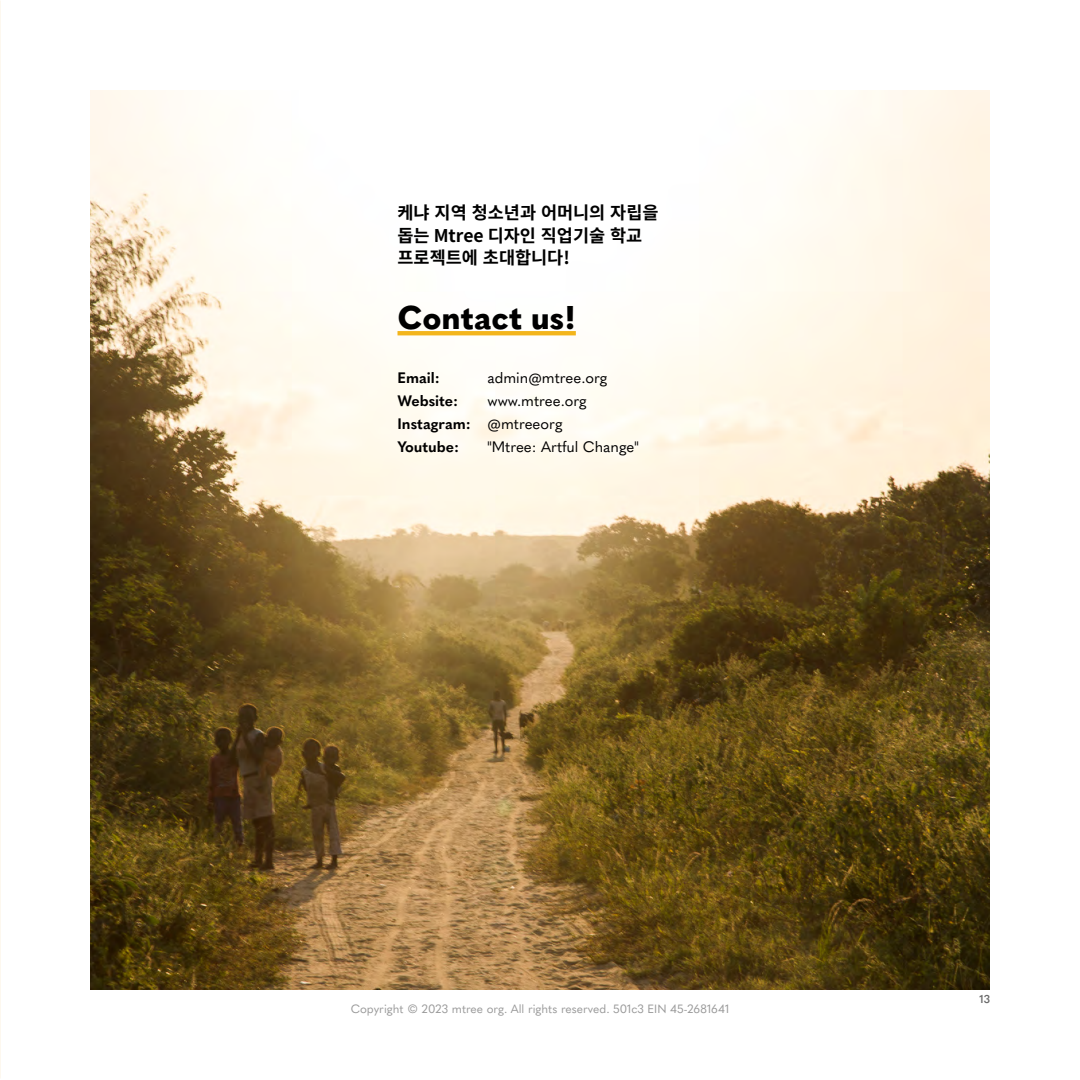
<style>
.page{position:relative;width:1080px;height:1080px;background:#fff}
.page>*{position:absolute;margin:0;border:0;box-sizing:border-box;transform-origin:0 0}
.t1{font:800 32.5px "Quasimoda";color:#000}
.t2{font:700 17.5px/22.5px "Source Han Sans K";color:#000}
.t3{font:15px/23.2px "Quasimoda";color:#000}
.t4{font:700 15px "Quasimoda";color:#000}
.t5{font:11.88px "Quasimoda";color:#999}
.t6{font:600 11.25px "Quasimoda";color:#696969}
.s1{font-weight:700}
</style>
<div class="page">
<img style="left:90px;top:90px;width:900px;height:900px">
<hr style="left:398px;top:331px;width:178px;height:4px;background:#f3b51c">
<p class="t2" style="left:398px;top:202px;width:263px">케냐 지역 청소년과 어머니의 자립을 돕는 Mtree 디자인 직업기술 학교 프로젝트에 초대합니다!</p>
<h1 class="t1" style="left:398px;top:292px;width:180px">Contact us!</h1>
<p class="t4" style="left:398px;top:366px;width:44px">Email:</p>
<p class="t3" style="left:488px;top:365px;width:121px">admin@mtree.org</p>
<p class="t4" style="left:398px;top:389px;width:62px">Website:</p>
<p class="t3" style="left:398px;top:388px;width:191px;text-indent:90px">www.mtree.org<br><span class="s1">Instagram:</span> @mtreeorg<br><span class="s1">Youtube:</span></p>
<p class="t3" style="left:488px;top:434px;width:153px">"Mtree: Artful Change"</p>
<p class="t5" style="left:351px;top:1000px;width:380px">Copyright © 2023 mtree org. All rights reserved. 501c3 EIN 45-2681641</p>
<p class="t6" style="left:980px;top:990px;width:12px">13</p>
</div>
